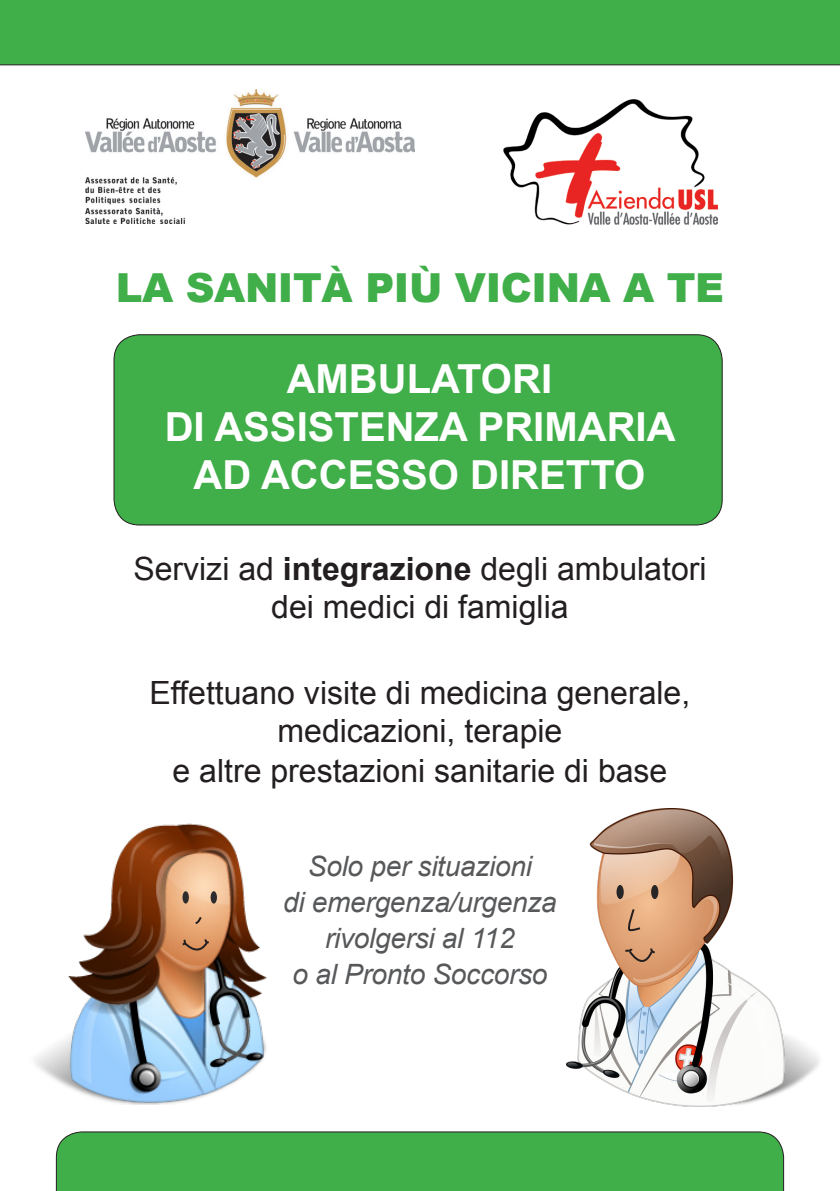
<style>
.page{position:relative;width:840px;height:1191px;background:#fff}
.page>*{position:absolute;margin:0;border:0;box-sizing:border-box;transform-origin:0 0}
.t1{font:700 40px "Arial";color:#fff}
.t2{font:900 40px "Arial";letter-spacing:-.01em;color:#40ae49}
.t3{font:32px "Arial";color:#231f20}
.t4{font:italic 28px "Arial";letter-spacing:-.01em;color:#57585a}
.s1{font-weight:700}
</style>
<div class="page">
<div style="left:114px;top:335px;width:607px;height:190px;background:#40ae49;border-radius:26px"></div>
<div style="left:113px;top:334px;width:609px;height:191px;border:1px solid #231f20;border-radius:26px"></div>
<img style="left:503px;top:99px;width:214px;height:125px">
<img style="left:566px;top:808px;width:254px;height:298px">
<img style="left:34px;top:823px;width:233px;height:281px">
<div style="left:56px;top:1131px;width:727px;height:60px;background:#40ae49"></div>
<div style="left:0;top:0;width:839px;height:65px;background:#40ae49"></div>
<img style="left:85px;top:89px;width:329px;height:134px">
<svg style="left:626px;top:907px;width:15px;height:25px"></svg>
<svg style="left:193px;top:915px;width:9px;height:10px"></svg>
<div style="left:616px;top:885px;width:7px;height:14px;background:#282526;border-radius:50%"></div>
<svg style="left:650px;top:885px;width:8px;height:14px"></svg>
<div style="left:182px;top:891px;width:7px;height:12px;background:#2e2b2c;border-radius:50%"></div>
<div style="left:210px;top:891px;width:7px;height:12px;background:#2e2b2c;border-radius:50%"></div>
<svg style="left:181px;top:937px;width:30px;height:14px"></svg>
<svg style="left:623px;top:946px;width:33px;height:18px"></svg>
<p class="t2" style="left:116px;top:259px;width:609px">LA SANITÀ PIÙ VICINA A TE</p>
<p class="t1" style="left:286px;top:352px;width:267px">AMBULATORI</p>
<p class="t1" style="left:164px;top:400px;width:512px">DI ASSISTENZA PRIMARIA</p>
<p class="t1" style="left:193px;top:448px;width:453px">AD ACCESSO DIRETTO</p>
<p class="t3" style="left:133px;top:548px;width:574px">Servizi ad <span class="s1">integrazione</span> degli ambulatori</p>
<p class="t3" style="left:271px;top:586px;width:298px">dei medici di famiglia</p>
<p class="t3" style="left:149px;top:672px;width:542px">Effettuano visite di medicina generale,</p>
<p class="t3" style="left:277px;top:710px;width:286px">medicazioni, terapie</p>
<p class="t3" style="left:172px;top:750px;width:496px">e altre prestazioni sanitarie di base</p>
<p class="t4" style="left:308px;top:848px;width:225px">Solo per situazioni</p>
<p class="t4" style="left:283px;top:884px;width:275px">di emergenza/urgenza</p>
<p class="t4" style="left:325px;top:920px;width:191px">rivolgersi al 112</p>
<p class="t4" style="left:292px;top:956px;width:256px">o al Pronto Soccorso</p>
</div>
